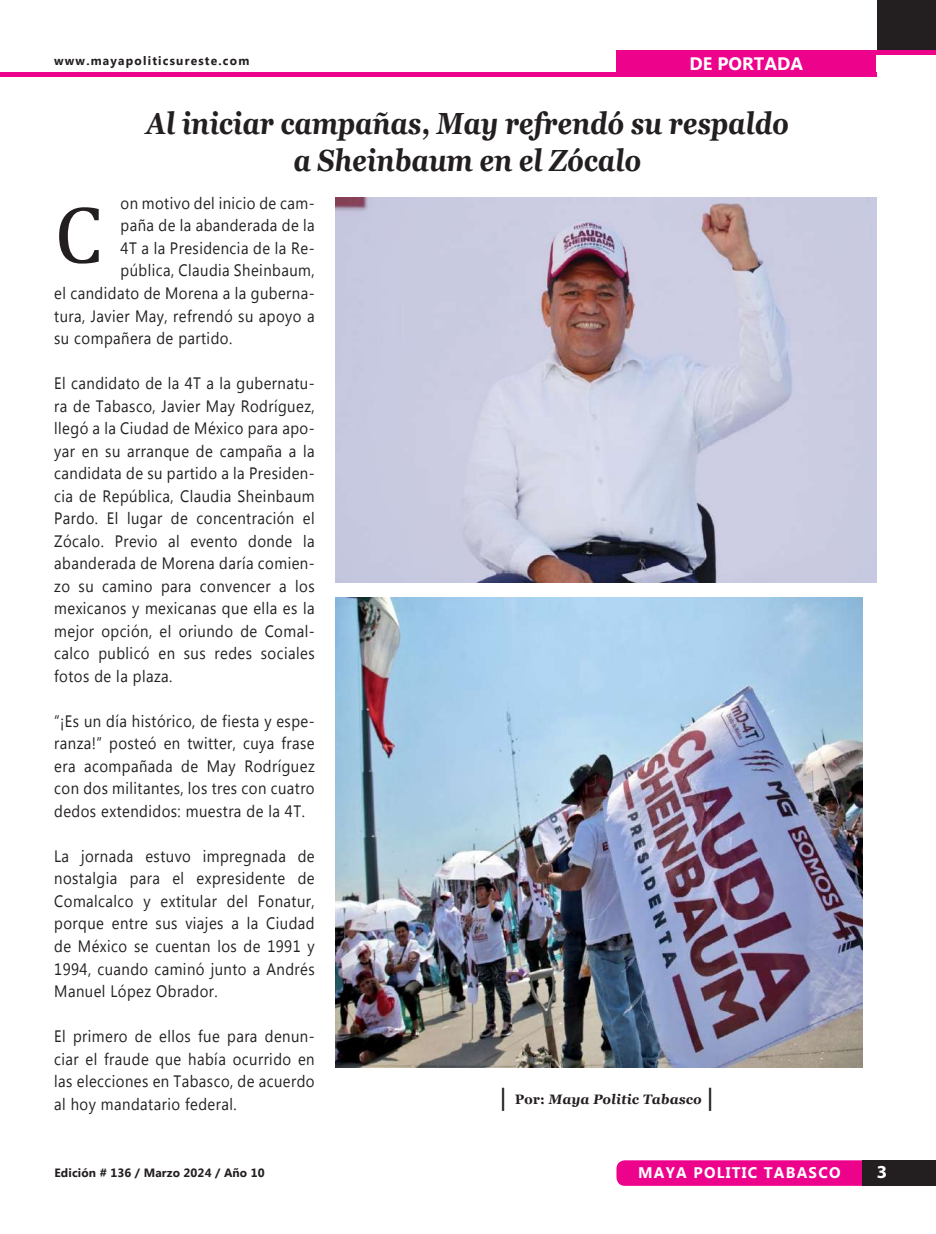
<style>
.page{position:relative;width:936px;height:1234px;background:#fff}
.page>*{position:absolute;margin:0;border:0;box-sizing:border-box;transform-origin:0 0}
.t1{font:82.5px "Cambria";color:#231f20;scale:1.06 1}
.t2{font:italic 700 30.6px/36px "Georgia";color:#231f20;text-align:center;scale:.86 1}
.t3{font:700 18.3px "Myriad Pro";color:#fff}
.t4{font:700 18px "Myanmar Text";color:#fff}
.t5{font:16.5px/22.5px "Myanmar Text";letter-spacing:.03em;color:#231f20;text-align:justify;scale:.9 1}
.t6{font:700 15.3px "Myanmar Text";letter-spacing:.08em;color:#fff}
.t7{font:italic 700 13.65px "Georgia";letter-spacing:.01em;color:#231f20}
.t8{font:700 12.3px "Myanmar Text";letter-spacing:.1em;color:#231f20}
.t9{font:700 12px "Myanmar Text";letter-spacing:.01em;color:#231f20}
.s1{font-style:normal;font-size:24.3px}
.s2{font-style:normal}
</style>
<div class="page">
<img style="left:336px;top:198px;width:540px;height:385px">
<hr style="left:0;top:72px;width:876px;height:4px;background:#ed028c">
<div style="left:616px;top:50px;width:260px;height:26px;background:#ed028c"></div>
<hr style="left:616px;top:50px;width:319px;height:4px;background:#ed028c">
<div style="left:877px;top:0;width:58px;height:50px;background:#231f20"></div>
<div style="left:616px;top:1159px;width:260px;height:26px;background:#ed028c;border-radius:9px"></div>
<div style="left:862px;top:1159px;width:73px;height:26px;background:#231f20"></div>
<img style="left:336px;top:597px;width:526px;height:470px">
<p class="t8" style="left:54px;top:54px;width:197px">www.mayapoliticsureste.com</p>
<p class="t4" style="left:689px;top:53px;width:115px">DE PORTADA</p>
<h2 class="t2" style="left:147px;top:106px;width:752px">Al iniciar campañas, May refrendó su respaldo a Sheinbaum en el Zócalo</h2>
<p class="t5" style="left:120px;top:192px;width:217px">on motivo del inicio de cam-</p>
<p class="t5" style="left:120px;top:214px;width:217px">paña de la abanderada de la</p>
<p class="t5" style="left:120px;top:237px;width:217px">4T a la Presidencia de la Re-</p>
<p class="t5" style="left:120px;top:259px;width:217px">pública, Claudia Sheinbaum,</p>
<p class="t5" style="left:54px;top:282px;width:291px">el candidato de Morena a la guberna-</p>
<p class="t5" style="left:54px;top:304px;width:291px">tura, Javier May, refrendó su apoyo a</p>
<p class="t5" style="left:54px;top:327px;width:199px">su compañera de partido.</p>
<p class="t5" style="left:54px;top:372px;width:291px">El candidato de la 4T a la gubernatu&shy;ra de Tabasco, Javier May Rodríguez, llegó a la Ciudad de México para apo&shy;yar en su arranque de campaña a la candidata de su partido a la Presiden&shy;cia de República, Claudia Sheinbaum Pardo. El lugar de concentración el Zócalo. Previo al evento donde la abanderada de Morena daría comien&shy;zo su camino para convencer a los mexicanos y mexicanas que ella es la mejor opción, el oriundo de Comal&shy;calco publicó en sus redes sociales fotos de la plaza.</p>
<p class="t5" style="left:54px;top:709px;width:291px">“¡Es un día histórico, de fiesta y espe&shy;ranza!” posteó en twitter, cuya frase era acompañada de May Rodríguez con dos militantes, los tres con cuatro dedos extendidos: muestra de la 4T.</p>
<p class="t5" style="left:54px;top:844px;width:291px">La jornada estuvo impregnada de nostalgia para el expresidente de Comalcalco y extitular del Fonatur, porque entre sus viajes a la Ciudad de México se cuentan los de 1991 y 1994, cuando caminó junto a Andrés Manuel López Obrador.</p>
<p class="t5" style="left:54px;top:1024px;width:291px">El primero de ellos fue para denun&shy;ciar el fraude que había ocurrido en las elecciones en Tabasco, de acuerdo al hoy mandatario federal.</p>
<h1 class="t1" style="left:54px;top:186px;width:48px">C</h1>
<p class="t7" style="left:498px;top:1090px;width:218px"><span class="s1">|</span> <span class="s2">Por:</span> Maya Politic Tabasco <span class="s1">|</span></p>
<p class="t9" style="left:54px;top:1165px;width:212px">Edición # 136 / Marzo 2024 / Año 10</p>
<p class="t6" style="left:638px;top:1163px;width:204px">MAYA POLITIC TABASCO</p>
<p class="t3" style="left:876px;top:1159px;width:12px">3</p>
</div>
